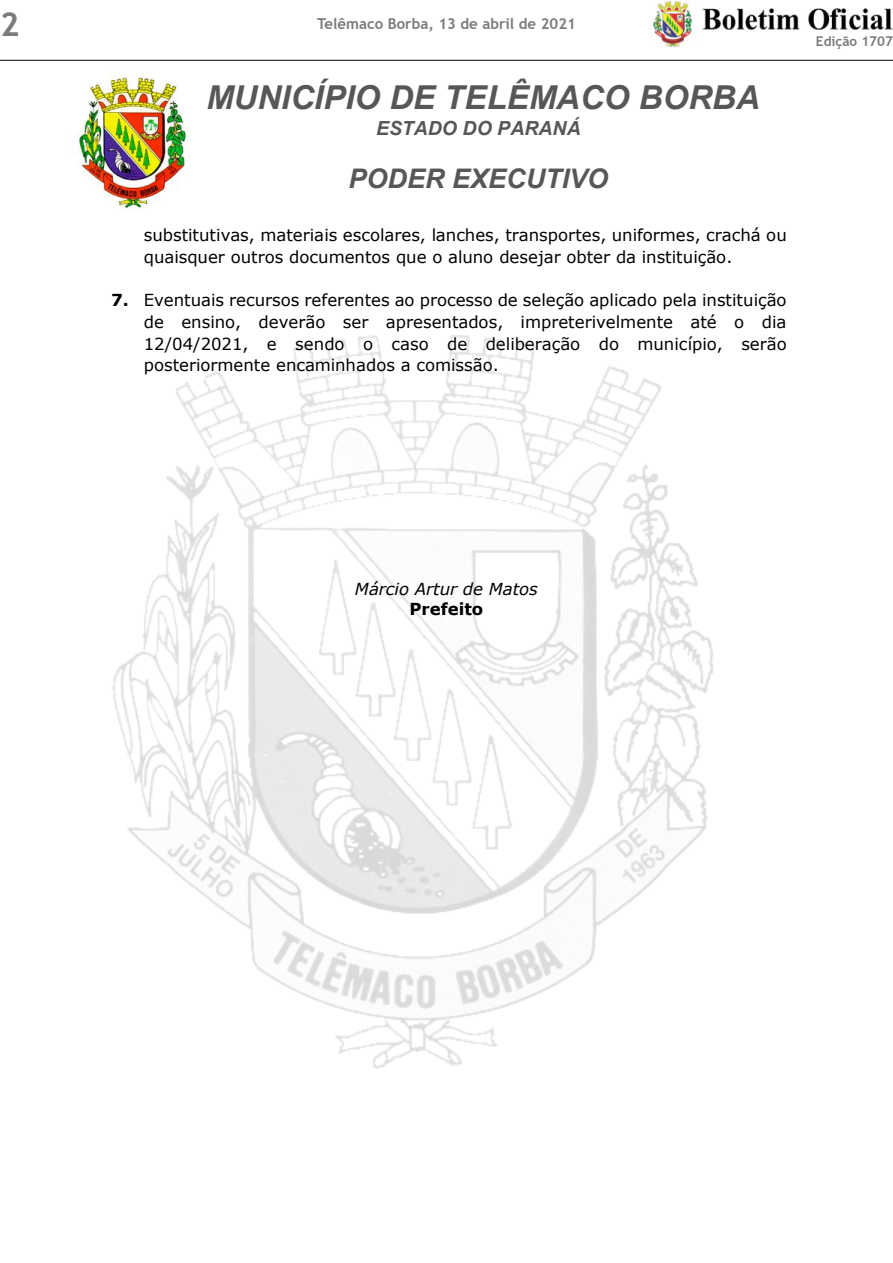
<style>
.page{position:relative;width:893px;height:1263px;background:#fff}
.page>*{position:absolute;margin:0;border:0;box-sizing:border-box;transform-origin:0 0}
.t1{font:italic 700 33px "Arial";color:#575756}
.t2{font:700 33px "Trebuchet MS";color:#7c7b7b}
.t3{font:italic 700 27px "Arial";color:#575756}
.t4{font:italic 700 19.5px "Arial";color:#575756}
.t5{font:16.5px/21.8px "Verdana";letter-spacing:-.005em;color:#000}
.t6{font:italic 16.5px "Verdana";letter-spacing:-.005em;color:#000}
.t7{font:700 16.5px "Verdana";color:#000}
.t8{font:700 15px "Trebuchet MS";color:#7c7b7b}
.t9{font:700 13.5px "Trebuchet MS";color:#7c7b7b}
.s1{font-weight:700}
</style>
<div class="page">
<img style="left:653px;top:1px;width:39px;height:46px">
<img style="left:702px;top:8px;width:191px;height:21px">
<hr style="left:0;top:60px;width:893px;height:1px;background:#000">
<img style="left:78px;top:72px;width:113px;height:140px">
<img style="left:112px;top:335px;width:601px;height:734px">
<h1 class="t2" style="left:0;top:3px;width:21px">2</h1>
<p class="t8" style="left:317px;top:14px;width:260px">Telêmaco Borba, 13 de abril de 2021</p>
<h1 class="t1" style="left:206px;top:76px;width:555px">MUNICÍPIO DE TELÊMACO BORBA</h1>
<p class="t4" style="left:376px;top:115px;width:206px">ESTADO DO PARANÁ</p>
<h2 class="t3" style="left:348px;top:160px;width:261px">PODER EXECUTIVO</h2>
<p class="t5" style="left:144px;top:224px;width:644px">substitutivas, materiais escolares, lanches, transportes, uniformes, crachá ou quaisquer outros documentos que o aluno desejar obter da instituição.</p>
<p class="t5" style="left:144px;top:289px;width:645px;text-align:justify;text-indent:-33px"><span class="s1">7.</span> Eventuais recursos referentes ao processo de seleção aplicado pela instituição de ensino, deverão ser apresentados, impreterivelmente até o dia 12/04/2021, e sendo o caso de deliberação do município, serão posteriormente encaminhados a comissão.</p>
<p class="t9" style="left:816px;top:33px;width:79px">Edição 1707</p>
<p class="t6" style="left:355px;top:578px;width:184px">Márcio Artur de Matos</p>
<p class="t7" style="left:409px;top:598px;width:75px">Prefeito</p>
</div>
